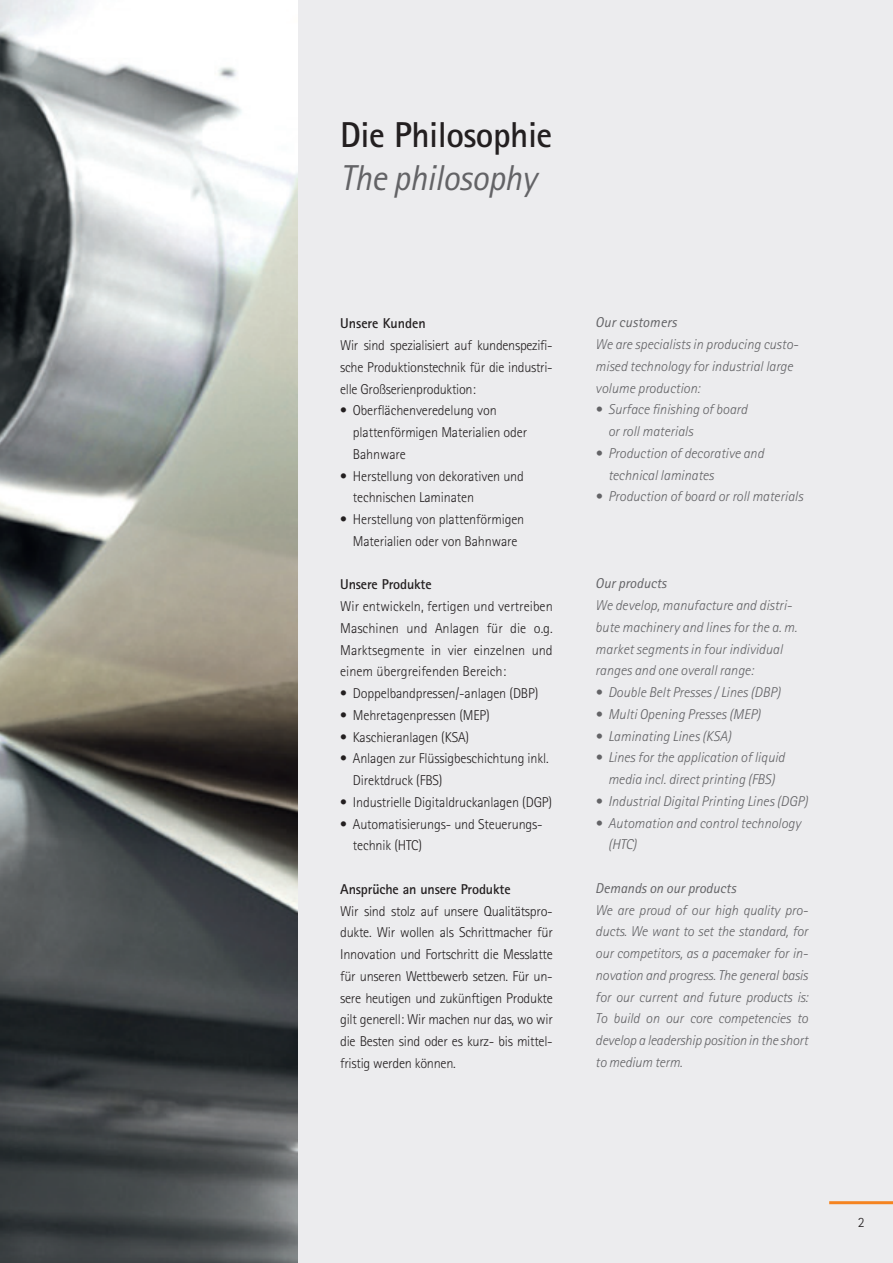
<style>
.page{position:relative;width:893px;height:1263px;background:#ececee}
.page>*{position:absolute;margin:0;border:0;box-sizing:border-box;transform-origin:0 0}
.t1{font:700 36px "Rotis Sans Serif";letter-spacing:-.015em;color:#231f20}
.t2{font:italic 36px "Rotis Sans Serif";letter-spacing:-.015em;color:#636366}
.t3{font:300 14.25px/21.8px "Rotis Sans Serif";letter-spacing:-.01em;color:#231f20}
.t4{font:italic 300 14.25px/21.8px "Rotis Sans Serif";color:#636366}
.t5{font:700 14.25px "Rotis Sans Serif";letter-spacing:-.01em;color:#231f20}
.t6{font:italic 14.25px "Rotis Sans Serif";color:#636366}
</style>
<div class="page">
<img style="left:0;top:0;width:298px;height:1263px">
<hr style="left:829px;top:1201px;width:64px;height:3px;background:#f58420">
<h1 class="t1" style="left:340px;top:112px;width:214px">Die Philosophie</h1>
<h1 class="t2" style="left:340px;top:157px;width:198px">The philosophy</h1>
<p class="t5" style="left:340px;top:314px;width:87px">Unsere Kunden</p>
<p class="t3" style="left:340px;top:334px;width:214px;text-align:justify">Wir sind spezialisiert auf kundenspezifi&shy;sche Produktionstechnik für die industri&shy;elle Großserienproduktion:</p>
<p class="t3" style="left:353px;top:400px;width:176px;text-indent:-13px">• Oberflächenveredelung von plattenförmigen Materialien oder<br>Bahnware</p>
<p class="t3" style="left:353px;top:465px;width:173px;text-indent:-13px">• Herstellung von dekorativen und technischen Laminaten</p>
<p class="t3" style="left:340px;top:508px;width:186px;text-align:center">• Herstellung von plattenförmigen<br>Materialien oder von Bahnware</p>
<p class="t5" style="left:340px;top:575px;width:93px">Unsere Produkte</p>
<p class="t3" style="left:340px;top:595px;width:214px;text-align:justify">Wir entwickeln, fertigen und vertreiben Maschinen und Anlagen für die o.g.<br>Marktsegmente in vier einzelnen und einem übergreifenden Bereich:</p>
<p class="t3" style="left:340px;top:682px;width:200px">• Doppelbandpressen/-anlagen (DBP)</p>
<p class="t3" style="left:340px;top:704px;width:151px">• Mehretagenpressen (MEP)</p>
<p class="t3" style="left:340px;top:726px;width:131px">• Kaschieranlagen (KSA)</p>
<p class="t3" style="left:353px;top:748px;width:197px;text-indent:-13px">• Anlagen zur Flüssigbeschichtung inkl.<br>Direktdruck (FBS)</p>
<p class="t3" style="left:340px;top:791px;width:214px">• Industrielle Digitaldruckanlagen (DGP)</p>
<p class="t3" style="left:353px;top:813px;width:191px;text-indent:-13px">• Automatisierungs- und Steuerungs&shy;technik (HTC)</p>
<p class="t5" style="left:340px;top:880px;width:172px">Ansprüche an unsere Produkte</p>
<p class="t3" style="left:340px;top:900px;width:214px;text-align:justify">Wir sind stolz auf unsere Qualitätspro&shy;dukte. Wir wollen als Schrittmacher für Innovation und Fortschritt die Messlatte für unseren Wettbewerb setzen. Für un&shy;sere heutigen und zukünftigen Produkte gilt generell: Wir machen nur das, wo wir die Besten sind oder es kurz- bis mittel&shy;fristig werden können.</p>
<p class="t6" style="left:595px;top:314px;width:83px">Our customers</p>
<p class="t4" style="left:595px;top:334px;width:205px">We are specialists in producing custo&shy;mised technology for industrial large volume production:</p>
<p class="t4" style="left:608px;top:399px;width:141px;text-indent:-13px">• Surface finishing of board or roll materials</p>
<p class="t4" style="left:608px;top:442px;width:157px;text-indent:-13px">• Production of decorative and technical laminates</p>
<p class="t4" style="left:595px;top:486px;width:209px">• Production of board or roll materials</p>
<p class="t6" style="left:595px;top:575px;width:73px">Our products</p>
<p class="t4" style="left:595px;top:595px;width:203px">We develop, manufacture and distri&shy;bute machinery and lines for the a. m. market segments in four individual ranges and one overall range:</p>
<p class="t4" style="left:595px;top:682px;width:187px">• Double Belt Presses / Lines (DBP)</p>
<p class="t4" style="left:595px;top:703px;width:167px">• Multi Opening Presses (MEP)</p>
<p class="t4" style="left:595px;top:725px;width:137px">• Laminating Lines (KSA)</p>
<p class="t4" style="left:595px;top:747px;width:191px;text-align:center">• Lines for the application of liquid media incl. direct printing (FBS)</p>
<p class="t4" style="left:595px;top:790px;width:214px">• Industrial Digital Printing Lines (DGP)</p>
<p class="t4" style="left:608px;top:812px;width:194px;text-indent:-13px">• Automation and control technology (HTC)</p>
<p class="t6" style="left:595px;top:880px;width:142px">Demands on our products</p>
<p class="t4" style="left:595px;top:899px;width:214px;text-align:justify">We are proud of our high quality pro&shy;ducts. We want to set the standard, for our competitors, as a pacemaker for in&shy;novation and progress. The general basis for our current and future products is:<br>To build on our core competencies to develop a leadership position in the short to medium term.</p>
<p class="t3" style="left:858px;top:1211px;width:8px">2</p>
</div>
